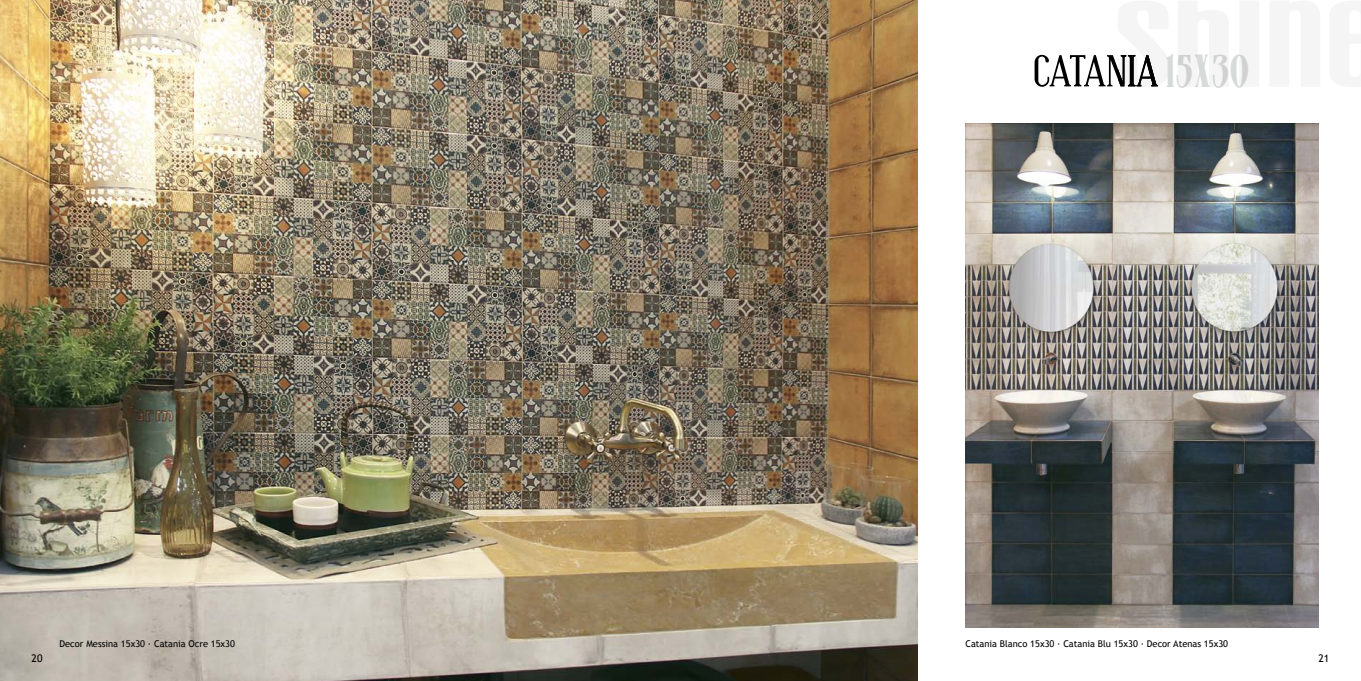
<style>
.page{position:relative;width:1361px;height:681px;background:#fff}
.page>*{position:absolute;margin:0;border:0;box-sizing:border-box;transform-origin:0 0}
.t1{font:43.2px "Verve";color:#d8d9d9}
.t2{font:10.5px "Trebuchet MS";color:#000}
.t3{font:9.3px "Trebuchet MS";color:#000}
</style>
<div class="page">
<img style="left:0;top:0;width:917px;height:680px">
<img style="left:965px;top:123px;width:353px;height:503px">
<svg style="left:1034px;top:55px;width:124px;height:32px"></svg>
<div style="left:1165px;top:54px;width:83px;height:33px;background:#f5f5f5"></div>
<h1 class="t1" style="left:1164px;top:43px;width:86px">15x30</h1>
<p class="t3" style="left:60px;top:638px;width:177px">Decor Messina 15x30 · Catania Ocre 15x30</p>
<p class="t3" style="left:965px;top:638px;width:264px">Catania Blanco 15x30 · Catania Blu 15x30 · Decor Atenas 15x30</p>
<p class="t2" style="left:32px;top:652px;width:13px">20</p>
<p class="t2" style="left:1318px;top:652px;width:13px">21</p>
</div>
